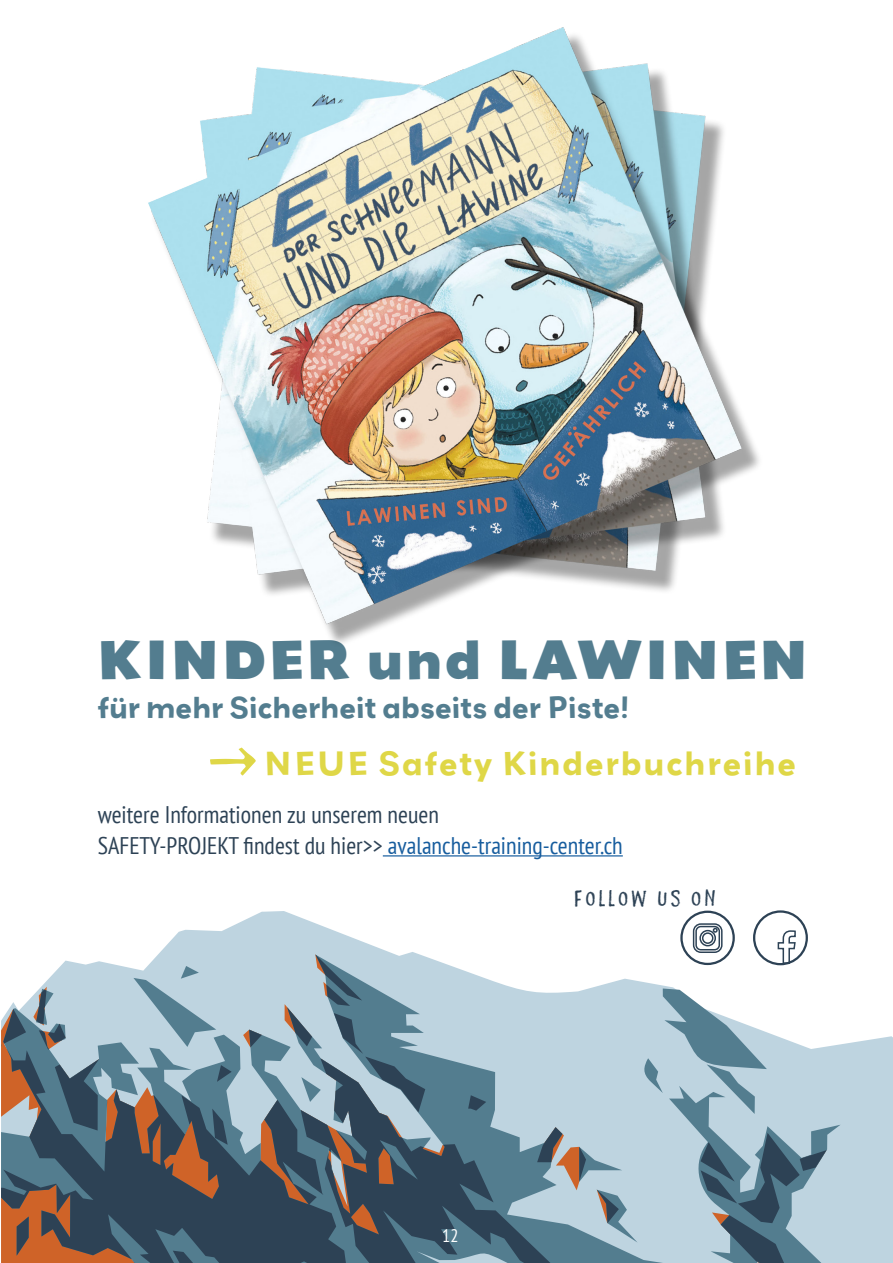
<style>
.page{position:relative;width:893px;height:1263px;background:#fff}
.page>*{position:absolute;margin:0;border:0;box-sizing:border-box;transform-origin:0 0}
.t1{font:700 expanded 49.5px "Grenadine MVB";letter-spacing:.09em;color:#537d8f}
.t2{font:33px "Fontbox Jeronimo Bouncy";letter-spacing:.1em;color:#2d4255}
.t3{font:700 30px "Grenadine MVB";letter-spacing:.06em;color:#dfd747}
.t4{font:700 27px "Grenadine MVB";color:#537d8f}
.t5{font:condensed 24px/31.5px "PT Sans";color:#2d4255}
.t6{font:condensed 18px "PT Sans";color:#fff}
.s1{color:#175d9e}
</style>
<div class="page">
<svg style="left:159px;top:911px;width:734px;height:352px"></svg>
<svg style="left:1px;top:954px;width:825px;height:309px;background:#8b9da8"></svg>
<svg style="left:777px;top:929px;width:20px;height:36px"></svg>
<div style="left:753px;top:910px;width:55px;height:55px;border:2px solid #2d4255;border-radius:50%"></div>
<svg style="left:692px;top:922px;width:31px;height:32px"></svg>
<div style="left:680px;top:911px;width:55px;height:54px;border:2px solid #2d4255;border-radius:50%"></div>
<hr style="left:383px;top:855px;width:240px;height:1px;background:#175d9e">
<svg style="left:210px;top:747px;width:46px;height:28px"></svg>
<img style="left:148px;top:27px;width:611px;height:617px">
<p class="t1" style="left:98px;top:626px;width:711px">KINDER und LAWINEN</p>
<p class="t4" style="left:98px;top:688px;width:533px">für mehr Sicherheit abseits der Piste!</p>
<p class="t3" style="left:264px;top:741px;width:533px">NEUE Safety Kinderbuchreihe</p>
<p class="t5" style="left:98px;top:798px;width:526px">weitere Informationen zu unserem neuen<br>SAFETY-PROJEKT findest du hier&gt;&gt; <span class="s1">avalanche-training-center.ch</span></p>
<p class="t2" style="left:574px;top:883px;width:143px">follow us on</p>
<p class="t6" style="left:442px;top:1224px;width:18px">12</p>
</div>
